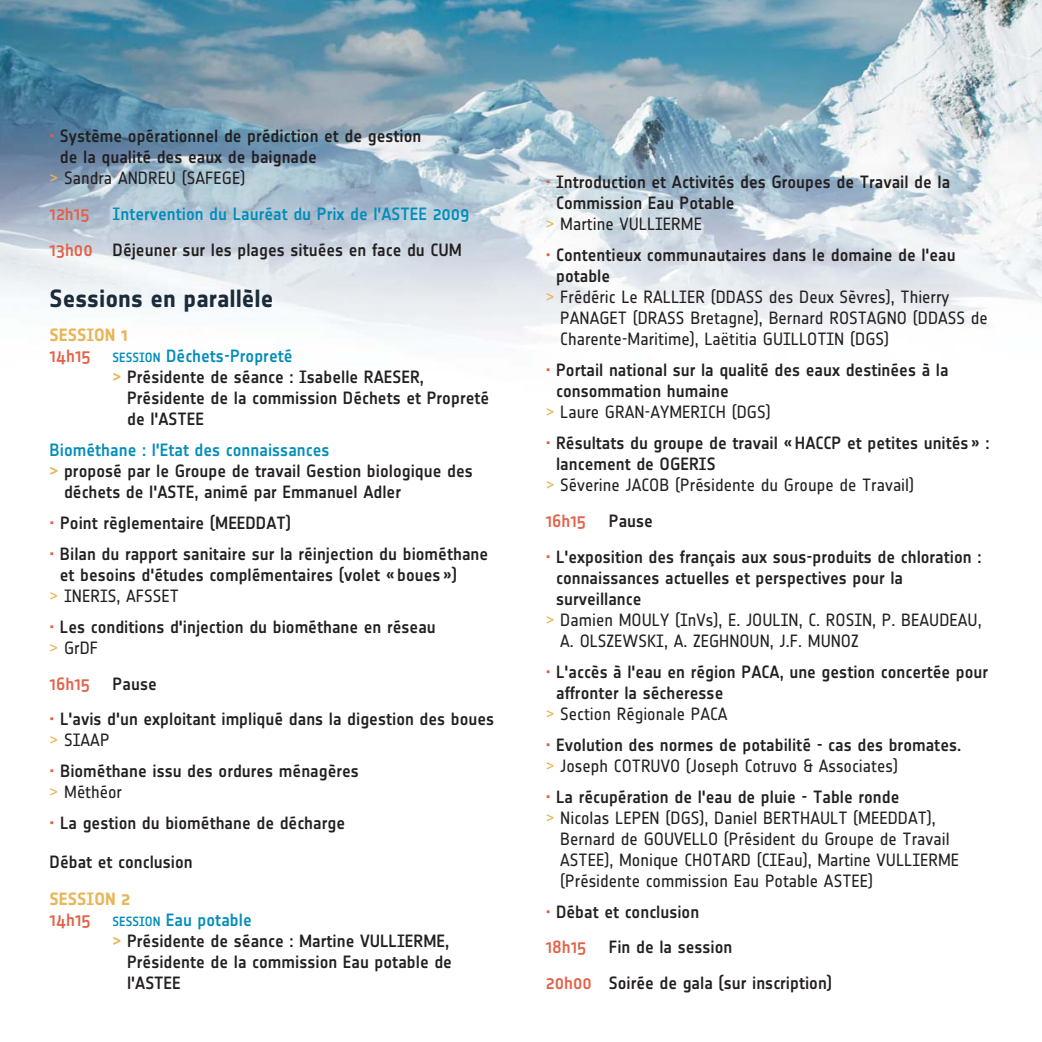
<style>
.page{position:relative;width:1042px;height:1042px;background:#fff}
.page>*{position:absolute;margin:0;border:0;box-sizing:border-box;transform-origin:0 0}
.t1{font:700 24.5px "Notes Soft";color:#1b2b39}
.t2{font:500 17.5px/21px "Notes Soft";color:#231f20}
.t3{font:17.5px "Notes Soft";color:#231f20}
.t4{font:500 17.5px/35.9px "Notes Soft";color:#008db9}
.t5{font:700 17.5px "Notes Soft";color:#e6b658}
.t6{font:500 17.5px "Notes Soft";color:#e46047}
.s1{color:#e46047}
.s2{color:#e6b658}
.s3{color:#231f20}
.s4{font-size:13.12px}
.s5{font-weight:400;color:#e6b658}
.s6{font-weight:400}
</style>
<div class="page">
<img style="left:0;top:0;width:1042px;height:340px">
<p class="t2" style="left:50px;top:127px;width:373px"><span class="s1">•</span> Système opérationnel de prédiction et de gestion</p>
<p class="t2" style="left:60px;top:148px;width:258px">de la qualité des eaux de baignade</p>
<p class="t3" style="left:50px;top:172px;width:197px"><span class="s2">&gt;</span> Sandra ANDREU (SAFEGE)</p>
<p class="t6" style="left:50px;top:207px;width:41px">12h15</p>
<p class="t4" style="left:50px;top:197px;width:421px;text-indent:63px">Intervention du Lauréat du Prix de l'ASTEE 2009<br><span class="s1">13h00</span> <span class="s3">Déjeuner sur les plages situées en face du CUM</span></p>
<h1 class="t1" style="left:50px;top:290px;width:225px">Sessions en parallèle</h1>
<p class="t5" style="left:50px;top:328px;width:80px">SESSION 1</p>
<p class="t4" style="left:50px;top:339px;width:244px"><span class="s1">14h15</span> <span class="s4">SESSION</span> Déchets-Propreté</p>
<p class="t2" style="left:113px;top:368px;width:313px"><span class="s2">&gt;</span> Présidente de séance : Isabelle RAESER,</p>
<p class="t2" style="left:127px;top:389px;width:364px">Présidente de la commission Déchets et Propreté</p>
<p class="t2" style="left:127px;top:410px;width:78px">de l'ASTEE</p>
<p class="t4" style="left:50px;top:433px;width:281px">Biométhane : l'Etat des connaissances</p>
<p class="t2" style="left:50px;top:462px;width:425px"><span class="s2">&gt;</span> proposé par le Groupe de travail Gestion biologique des</p>
<p class="t2" style="left:64px;top:483px;width:338px">déchets de l'ASTE, animé par Emmanuel Adler</p>
<p class="t2" style="left:50px;top:514px;width:243px"><span class="s1">•</span> Point règlementaire (MEEDDAT)</p>
<p class="t2" style="left:50px;top:545px;width:440px"><span class="s1">•</span> Bilan du rapport sanitaire sur la réinjection du biométhane</p>
<p class="t2" style="left:60px;top:566px;width:399px">et besoins d'études complémentaires (volet «boues»)</p>
<p class="t3" style="left:50px;top:589px;width:131px"><span class="s2">&gt;</span> INERIS, AFSSET</p>
<p class="t2" style="left:50px;top:618px;width:388px"><span class="s1">•</span> Les conditions d'injection du biométhane en réseau <span class="s5">&gt;</span> <span class="s6">GrDF</span></p>
<p class="t6" style="left:50px;top:677px;width:42px">16h15</p>
<p class="t2" style="left:113px;top:674px;width:46px">Pause</p>
<p class="t2" style="left:50px;top:710px;width:446px"><span class="s1">•</span> L'avis d'un exploitant impliqué dans la digestion des boues <span class="s5">&gt;</span> <span class="s6">SIAAP</span></p>
<p class="t2" style="left:50px;top:762px;width:311px"><span class="s1">•</span> Biométhane issu des ordures ménagères <span class="s5">&gt;</span> <span class="s6">Méthéor</span></p>
<p class="t2" style="left:50px;top:814px;width:297px"><span class="s1">•</span> La gestion du biométhane de décharge</p>
<p class="t2" style="left:50px;top:853px;width:145px">Débat et conclusion</p>
<p class="t5" style="left:50px;top:893px;width:82px">SESSION 2</p>
<p class="t4" style="left:50px;top:904px;width:204px"><span class="s1">14h15</span> <span class="s4">SESSION</span> Eau potable</p>
<p class="t2" style="left:113px;top:932px;width:338px"><span class="s2">&gt;</span> Présidente de séance : Martine VULLIERME,</p>
<p class="t2" style="left:127px;top:953px;width:326px">Présidente de la commission Eau potable de</p>
<p class="t2" style="left:127px;top:974px;width:55px">l'ASTEE</p>
<p class="t2" style="left:546px;top:173px;width:406px"><span class="s1">•</span> Introduction et Activités des Groupes de Travail de la</p>
<p class="t2" style="left:556px;top:194px;width:180px">Commission Eau Potable</p>
<p class="t3" style="left:546px;top:218px;width:158px"><span class="s2">&gt;</span> Martine VULLIERME</p>
<p class="t2" style="left:546px;top:246px;width:411px"><span class="s1">•</span> Contentieux communautaires dans le domaine de l'eau</p>
<p class="t2" style="left:556px;top:267px;width:56px">potable</p>
<p class="t3" style="left:546px;top:291px;width:405px"><span class="s2">&gt;</span> Frédéric Le RALLIER (DDASS des Deux Sèvres), Thierry</p>
<p class="t3" style="left:560px;top:312px;width:429px">PANAGET (DRASS Bretagne), Bernard ROSTAGNO (DDASS de</p>
<p class="t3" style="left:560px;top:333px;width:330px">Charente-Maritime), Laëtitia GUILLOTIN (DGS)</p>
<p class="t2" style="left:546px;top:361px;width:404px"><span class="s1">•</span> Portail national sur la qualité des eaux destinées à la</p>
<p class="t2" style="left:556px;top:382px;width:174px">consommation humaine</p>
<p class="t3" style="left:546px;top:406px;width:226px"><span class="s2">&gt;</span> Laure GRAN-AYMERICH (DGS)</p>
<p class="t2" style="left:546px;top:434px;width:445px"><span class="s1">•</span> Résultats du groupe de travail «HACCP et petites unités» :</p>
<p class="t2" style="left:556px;top:455px;width:161px">lancement de OGERIS</p>
<p class="t3" style="left:546px;top:478px;width:370px"><span class="s2">&gt;</span> Séverine JACOB (Présidente du Groupe de Travail)</p>
<p class="t6" style="left:546px;top:514px;width:42px">16h15</p>
<p class="t2" style="left:609px;top:512px;width:46px">Pause</p>
<p class="t2" style="left:546px;top:548px;width:437px"><span class="s1">•</span> L'exposition des français aux sous-produits de chloration :</p>
<p class="t2" style="left:556px;top:569px;width:349px">connaissances actuelles et perspectives pour la</p>
<p class="t2" style="left:556px;top:590px;width:87px">surveillance</p>
<p class="t3" style="left:546px;top:613px;width:437px"><span class="s2">&gt;</span> Damien MOULY (InVs), E. JOULIN, C. ROSIN, P. BEAUDEAU,</p>
<p class="t3" style="left:560px;top:634px;width:300px">A. OLSZEWSKI, A. ZEGHNOUN, J.F. MUNOZ</p>
<p class="t2" style="left:546px;top:663px;width:444px"><span class="s1">•</span> L'accès à l'eau en région PACA, une gestion concertée pour</p>
<p class="t2" style="left:556px;top:684px;width:169px">affronter la sécheresse</p>
<p class="t3" style="left:546px;top:707px;width:183px"><span class="s2">&gt;</span> Section Régionale PACA</p>
<p class="t2" style="left:546px;top:736px;width:417px"><span class="s1">•</span> Evolution des normes de potabilité - cas des bromates. <span class="s5">&gt;</span> <span class="s6">Joseph COTRUVO (Joseph Cotruvo &amp; Associates)</span></p>
<p class="t2" style="left:546px;top:787px;width:355px"><span class="s1">•</span> La récupération de l'eau de pluie - Table ronde</p>
<p class="t3" style="left:546px;top:811px;width:391px"><span class="s2">&gt;</span> Nicolas LEPEN (DGS), Daniel BERTHAULT (MEEDDAT),</p>
<p class="t3" style="left:560px;top:832px;width:391px">Bernard de GOUVELLO (Président du Groupe de Travail</p>
<p class="t3" style="left:560px;top:853px;width:400px">ASTEE), Monique CHOTARD (CIEau), Martine VULLIERME</p>
<p class="t3" style="left:560px;top:874px;width:314px">(Présidente commission Eau Potable ASTEE)</p>
<p class="t2" style="left:546px;top:895px;width:155px;line-height:35.9px"><span class="s1">•</span> Débat et conclusion<br><span class="s1">18h15</span></p>
<p class="t2" style="left:546px;top:931px;width:288px;line-height:35.9px;text-indent:63px">Fin de la session<br><span class="s1">20h00</span> Soirée de gala (sur inscription)</p>
</div>
